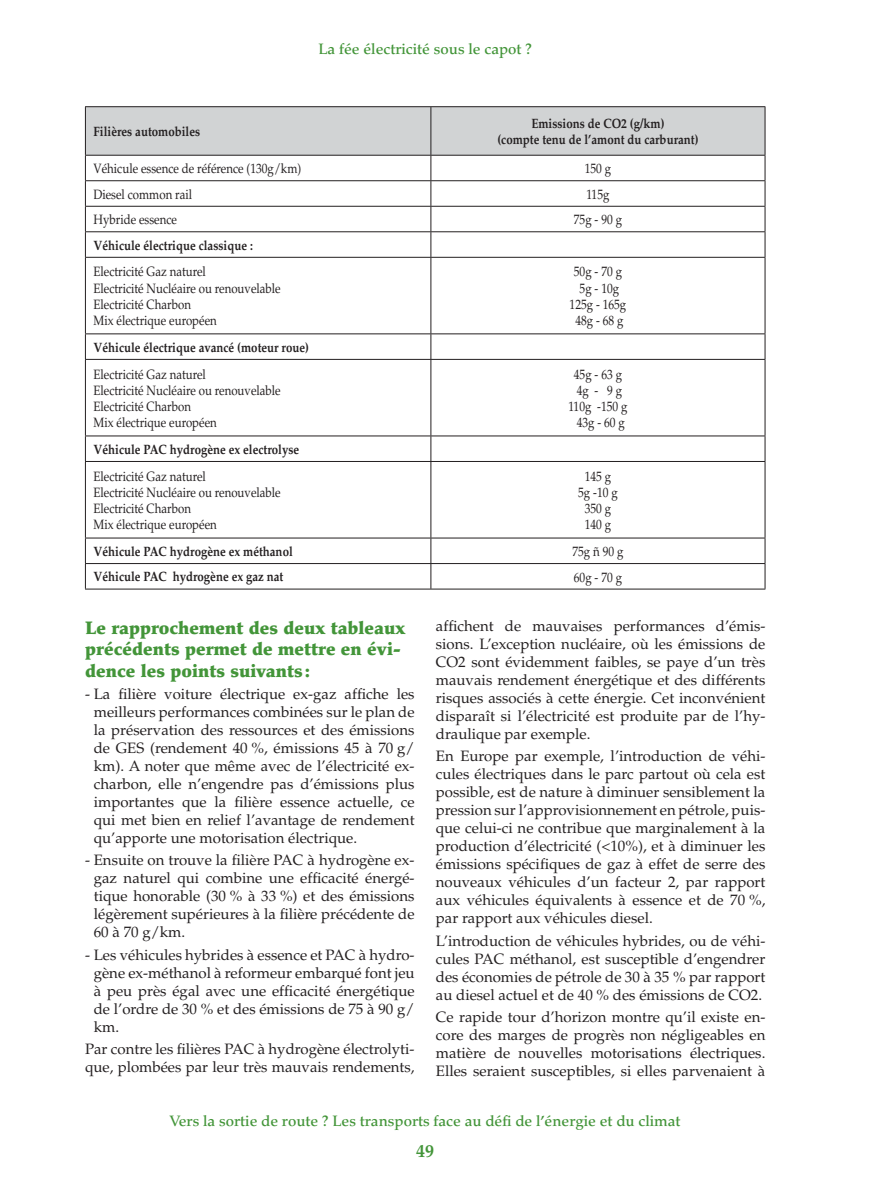
<style>
.page{position:relative;width:893px;height:1191px;background:#fff}
.page>*{position:absolute;margin:0;border:0;box-sizing:border-box;transform-origin:0 0}
.t1{font:900 18px/21.6px "Palatino";color:#439539}
.t2{font:700 18px "Palatino";color:#439539}
.t3{font:15px/18px "Palatino";color:#231f20;text-align:justify}
.t4{font:500 15px "Palatino";color:#439539}
.t5{font:13.5px/16.2px "Palatino";color:#231f20;scale:.85 1}
.t6{font:700 13.5px/27px "Palatino";color:#231f20;scale:.85 1}
.s1{font-weight:400}
</style>
<div class="page">
<hr style="left:765px;top:258px;width:1px;height:75px;background:#231f20">
<svg style="left:765px;top:334px;width:1px;height:25px"></svg>
<hr style="left:765px;top:360px;width:1px;height:75px;background:#231f20">
<svg style="left:765px;top:436px;width:1px;height:25px"></svg>
<hr style="left:765px;top:462px;width:1px;height:75px;background:#231f20">
<hr style="left:85px;top:106px;width:680px;height:1px;background:#231f20">
<hr style="left:85px;top:257px;width:680px;height:1px;background:#231f20">
<hr style="left:85px;top:333px;width:680px;height:1px;background:#231f20">
<hr style="left:85px;top:359px;width:680px;height:1px;background:#231f20">
<hr style="left:85px;top:435px;width:680px;height:1px;background:#231f20">
<hr style="left:85px;top:461px;width:680px;height:1px;background:#231f20">
<hr style="left:85px;top:537px;width:680px;height:1px;background:#231f20">
<hr style="left:85px;top:563px;width:680px;height:1px;background:#231f20">
<hr style="left:85px;top:588px;width:680px;height:1px;background:#231f20">
<svg style="left:85px;top:107px;width:681px;height:150px"></svg>
<hr style="left:85px;top:258px;width:1px;height:75px;background:#231f20">
<hr style="left:430px;top:258px;width:1px;height:75px;background:#231f20">
<svg style="left:85px;top:334px;width:1px;height:25px"></svg>
<svg style="left:430px;top:334px;width:1px;height:25px"></svg>
<hr style="left:85px;top:360px;width:1px;height:75px;background:#231f20">
<hr style="left:430px;top:360px;width:1px;height:75px;background:#231f20">
<svg style="left:85px;top:436px;width:1px;height:25px"></svg>
<svg style="left:430px;top:436px;width:1px;height:25px"></svg>
<hr style="left:85px;top:462px;width:1px;height:75px;background:#231f20">
<hr style="left:430px;top:462px;width:1px;height:75px;background:#231f20">
<svg style="left:85px;top:538px;width:1px;height:50px"></svg>
<svg style="left:430px;top:538px;width:1px;height:50px"></svg>
<svg style="left:765px;top:538px;width:1px;height:50px"></svg>
<p class="t4" style="left:318px;top:43px;width:215px">La fée électricité sous le capot ?</p>
<p class="t6" style="left:94px;top:119px;width:127px">Filières automobiles</p>
<p class="t6" style="left:497px;top:117px;width:238px;line-height:16.2px;text-align:center">Emissions de CO2 (g/km)<br>(compte tenu de l’amont du carburant)</p>
<p class="t5" style="left:94px;top:162px;width:246px">Véhicule essence de référence (130g/km)</p>
<p class="t5" style="left:585px;top:162px;width:33px">150 g</p>
<p class="t5" style="left:94px;top:187px;width:118px">Diesel common rail</p>
<p class="t5" style="left:586px;top:187px;width:29px">115g</p>
<p class="t5" style="left:94px;top:213px;width:100px">Hybride essence</p>
<p class="t5" style="left:574px;top:213px;width:58px">75g - 90 g</p>
<p class="t6" style="left:94px;top:233px;width:189px">Véhicule électrique classique :<br><span class="s1">Electricité Gaz naturel</span></p>
<p class="t5" style="left:94px;top:281px;width:222px">Electricité Nucléaire ou renouvelable<br>Electricité Charbon<br>Mix électrique européen</p>
<p class="t5" style="left:570px;top:265px;width:68px;text-align:center">50g - 70 g<br>5g - 10g<br>125g - 165g<br>48g - 68 g</p>
<p class="t6" style="left:94px;top:335px;width:255px">Véhicule électrique avancé (moteur roue)<br><span class="s1">Electricité Gaz naturel</span></p>
<p class="t5" style="left:94px;top:383px;width:222px">Electricité Nucléaire ou renouvelable<br>Electricité Charbon<br>Mix électrique européen</p>
<p class="t6" style="left:94px;top:437px;width:243px">Véhicule PAC hydrogène ex electrolyse<br><span class="s1">Electricité Gaz naturel</span></p>
<p class="t5" style="left:94px;top:486px;width:222px">Electricité Nucléaire ou renouvelable<br>Electricité Charbon<br>Mix électrique européen</p>
<p class="t5" style="left:568px;top:367px;width:71px;text-align:center">45g - 63 g<br>4g - 9 g<br>110g -150 g<br>43g - 60 g</p>
<p class="t5" style="left:578px;top:469px;width:48px;text-align:center">145 g<br>5g -10 g<br>350 g<br>140 g</p>
<p class="t6" style="left:94px;top:539px;width:236px">Véhicule PAC hydrogène ex méthanol</p>
<p class="t5" style="left:572px;top:545px;width:61px">75g ñ 90 g</p>
<p class="t6" style="left:94px;top:565px;width:225px">Véhicule PAC hydrogène ex gaz nat</p>
<p class="t5" style="left:574px;top:570px;width:58px">60g - 70 g</p>
<p class="t1" style="left:85px;top:618px;width:322px">Le rapprochement des deux tableaux précédents permet de mettre en évi&shy;dence les points suivants :</p>
<p class="t3" style="left:94px;top:686px;width:322px;text-indent:-9px">- La filière voiture électrique ex-gaz affiche les meilleurs performances combinées sur le plan de la préservation des ressources et des émissions de GES (rendement 40 %, émissions 45 à 70 g/ km). A noter que même avec de l’électricité ex&shy;charbon, elle n’engendre pas d’émissions plus importantes que la filière essence actuelle, ce qui met bien en relief l’avantage de rendement qu’apporte une motorisation électrique.</p>
<p class="t3" style="left:94px;top:853px;width:322px;text-indent:-9px">- Ensuite on trouve la filière PAC à hydrogène ex&shy;gaz naturel qui combine une efficacité énergé&shy;tique honorable (30 % à 33 %) et des émissions légèrement supérieures à la filière précédente de 60 à 70 g/km.</p>
<p class="t3" style="left:94px;top:947px;width:322px;text-indent:-9px">- Les véhicules hybrides à essence et PAC à hydro&shy;gène ex-méthanol à reformeur embarqué font jeu à peu près égal avec une efficacité énergétique de l’ordre de 30 % et des émissions de 75 à 90 g/ km.</p>
<p class="t3" style="left:85px;top:1041px;width:331px">Par contre les filières PAC à hydrogène électrolyti&shy;que, plombées par leur très mauvais rendements,</p>
<p class="t3" style="left:436px;top:618px;width:331px">affichent de mauvaises performances d’émis&shy;sions. L’exception nucléaire, où les émissions de CO2 sont évidemment faibles, se paye d’un très mauvais rendement énergétique et des différents risques associés à cette énergie. Cet inconvénient disparaît si l’électricité est produite par de l’hy&shy;draulique par exemple.</p>
<p class="t3" style="left:436px;top:749px;width:331px">En Europe par exemple, l’introduction de véhi&shy;cules électriques dans le parc partout où cela est possible, est de nature à diminuer sensiblement la pression sur l’approvisionnement en pétrole, puis&shy;que celui-ci ne contribue que marginalement à la production d’électricité (&lt;10%), et à diminuer les émissions spécifiques de gaz à effet de serre des nouveaux véhicules d’un facteur 2, par rapport aux véhicules équivalents à essence et de 70 %, par rapport aux véhicules diesel.</p>
<p class="t3" style="left:436px;top:933px;width:331px">L’introduction de véhicules hybrides, ou de véhi&shy;cules PAC méthanol, est susceptible d’engendrer des économies de pétrole de 30 à 35 % par rapport au diesel actuel et de 40 % des émissions de CO2.</p>
<p class="t3" style="left:436px;top:1009px;width:331px">Ce rapide tour d’horizon montre qu’il existe en&shy;core des marges de progrès non négligeables en matière de nouvelles motorisations électriques.<br>Elles seraient susceptibles, si elles parvenaient à</p>
<p class="t4" style="left:170px;top:1115px;width:512px">Vers la sortie de route ? Les transports face au défi de l’énergie et du climat</p>
<p class="t2" style="left:416px;top:1144px;width:19px">49</p>
</div>
